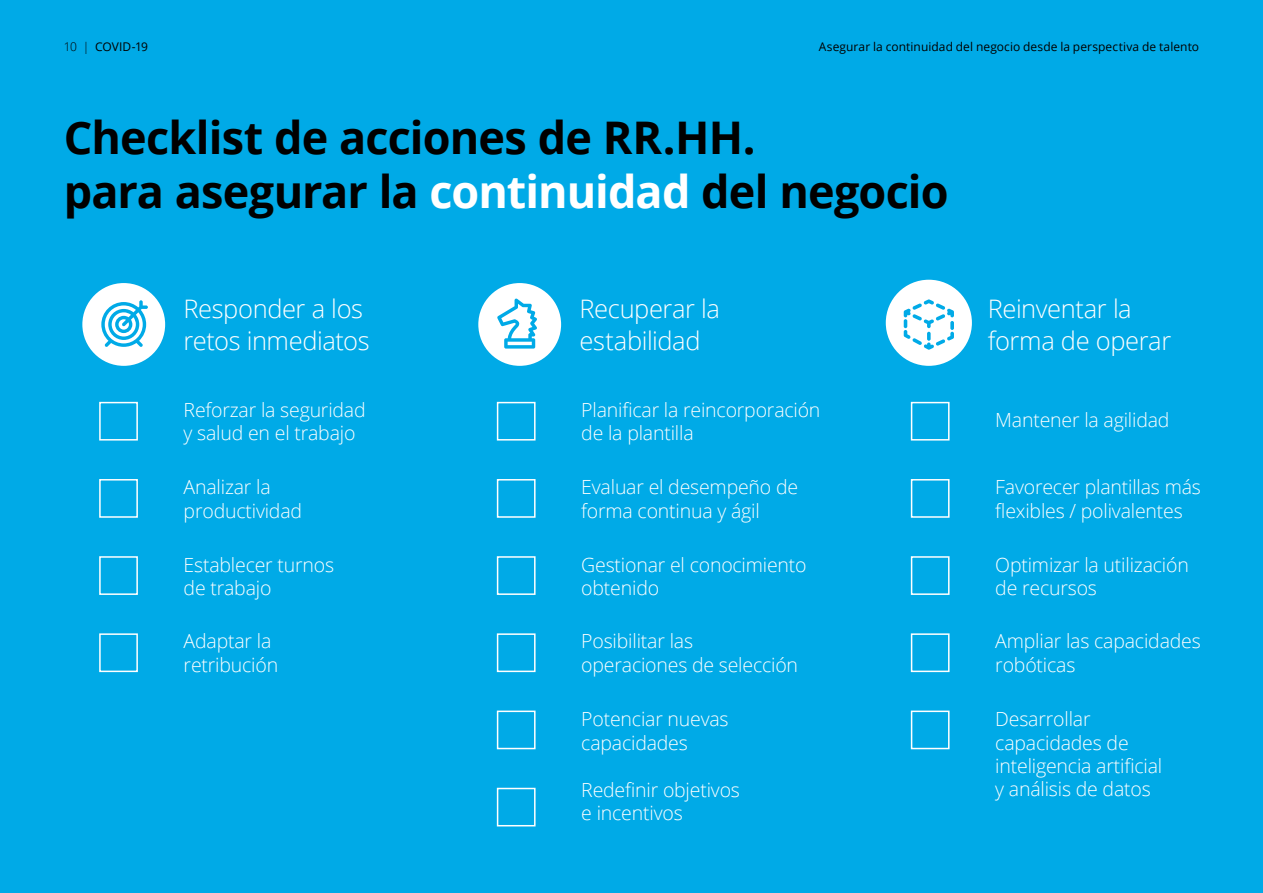
<style>
.page{position:relative;width:1263px;height:893px;background:#00aae7}
.page>*{position:absolute;margin:0;border:0;box-sizing:border-box;transform-origin:0 0}
.t1{font:700 45px/54px "Open Sans";letter-spacing:-.02em;color:#000}
.t2{font:300 25.5px/31.5px "Open Sans";letter-spacing:-.015em;color:#fff}
.t3{font:300 19.5px/23.4px "Open Sans";letter-spacing:-.01em;color:#fff}
.t4{font:12px "Open Sans";letter-spacing:.005em;color:#000}
.s1{font-weight:300}
.s2{color:#fff}
</style>
<div class="page">
<div style="left:99px;top:402px;width:39px;height:39px;border:2px solid #fff"></div>
<div style="left:497px;top:402px;width:38px;height:39px;border:2px solid #fff"></div>
<div style="left:911px;top:402px;width:38px;height:39px;border:2px solid #fff"></div>
<div style="left:99px;top:479px;width:39px;height:39px;border:2px solid #fff"></div>
<div style="left:497px;top:479px;width:38px;height:39px;border:2px solid #fff"></div>
<div style="left:911px;top:479px;width:38px;height:39px;border:2px solid #fff"></div>
<div style="left:99px;top:556px;width:39px;height:39px;border:2px solid #fff"></div>
<div style="left:497px;top:556px;width:38px;height:39px;border:2px solid #fff"></div>
<div style="left:911px;top:556px;width:38px;height:39px;border:2px solid #fff"></div>
<div style="left:99px;top:633px;width:39px;height:39px;border:2px solid #fff"></div>
<div style="left:497px;top:633px;width:38px;height:39px;border:2px solid #fff"></div>
<div style="left:911px;top:633px;width:38px;height:39px;border:2px solid #fff"></div>
<div style="left:497px;top:711px;width:38px;height:38px;border:2px solid #fff"></div>
<div style="left:911px;top:711px;width:38px;height:38px;border:2px solid #fff"></div>
<div style="left:497px;top:788px;width:38px;height:38px;border:2px solid #fff"></div>
<svg style="left:886px;top:280px;width:86px;height:86px"></svg>
<svg style="left:478px;top:283px;width:83px;height:83px"></svg>
<svg style="left:82px;top:283px;width:83px;height:83px"></svg>
<p class="t4" style="left:64px;top:38px;width:86px"><span class="s1">10 |</span> COVID-19</p>
<p class="t4" style="left:819px;top:38px;width:382px">Asegurar la continuidad del negocio desde la perspectiva de talento</p>
<h1 class="t1" style="left:64px;top:109px;width:886px">Checklist de acciones de RR.HH.<br>para asegurar la <span class="s2">continuidad</span> del negocio</h1>
<h2 class="t2" style="left:184px;top:293px;width:188px">Responder a los retos inmediatos</h2>
<h2 class="t2" style="left:580px;top:293px;width:142px">Recuperar la estabilidad</h2>
<h2 class="t2" style="left:988px;top:293px;width:185px">Reinventar la forma de operar</h2>
<p class="t3" style="left:184px;top:397px;width:184px">Reforzar la seguridad y salud en el trabajo</p>
<p class="t3" style="left:581px;top:397px;width:241px">Planificar la reincorporación de la plantilla</p>
<p class="t3" style="left:995px;top:408px;width:176px">Mantener la agilidad</p>
<p class="t3" style="left:184px;top:475px;width:120px">Analizar la productividad</p>
<p class="t3" style="left:581px;top:475px;width:218px">Evaluar el desempeño de forma continua y ágil</p>
<p class="t3" style="left:995px;top:475px;width:207px">Favorecer plantillas más flexibles / polivalentes</p>
<p class="t3" style="left:184px;top:552px;width:152px">Establecer turnos de trabajo</p>
<p class="t3" style="left:581px;top:552px;width:227px">Gestionar el conocimiento obtenido</p>
<p class="t3" style="left:995px;top:552px;width:195px">Optimizar la utilización de recursos</p>
<p class="t3" style="left:184px;top:629px;width:96px">Adaptar la retribución</p>
<p class="t3" style="left:581px;top:629px;width:218px">Posibilitar las operaciones de selección</p>
<p class="t3" style="left:995px;top:629px;width:207px">Ampliar las capacidades robóticas</p>
<p class="t3" style="left:581px;top:707px;width:149px">Potenciar nuevas capacidades</p>
<p class="t3" style="left:995px;top:707px;width:168px">Desarrollar capacidades de inteligencia artificial</p>
<p class="t3" style="left:581px;top:777px;width:160px">Redefinir objetivos</p>
<p class="t3" style="left:995px;top:777px;width:157px">y análisis de datos</p>
<p class="t3" style="left:581px;top:801px;width:103px">e incentivos</p>
</div>
